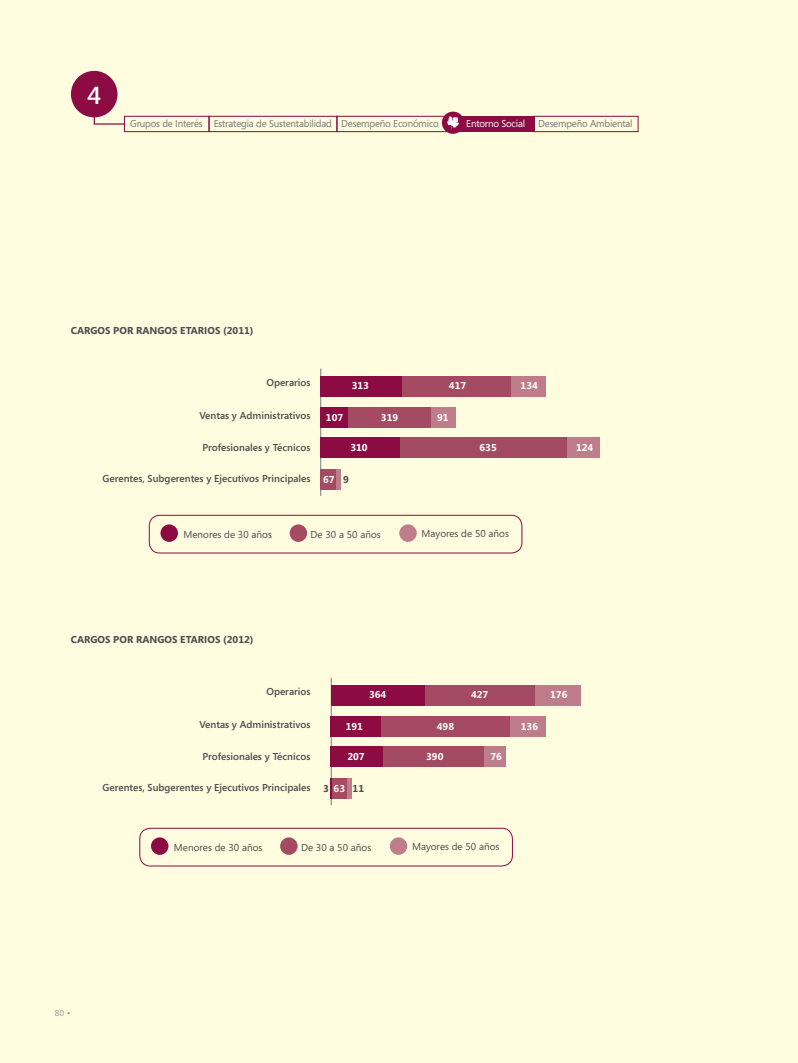
<style>
.page{position:relative;width:798px;height:1063px;background:#fff}
.page>*{position:absolute;margin:0;border:0;box-sizing:border-box;transform-origin:0 0}
.t1{font:600 24.62px "Segoe";color:#fff}
.t2{font:600 10px "Segoe";color:#4b4c4d}
.t3{font:10px "Segoe";color:#4b4c4d}
.t4{font:10px "Segoe";letter-spacing:-.02em;color:#76787b}
.t5{font:700 10px "Segoe";color:#4b4c4d}
.t6{font:700 10px "Segoe";color:#fff}
.t7{font:10px "Segoe";letter-spacing:-.02em;color:#fff}
.t8{font:8.75px "Segoe";color:#939598}
.s1{font-weight:700;color:#fff}
.s2{font-weight:700}
.s3{color:#4b4c4d}
</style>
<div class="page">
<div style="left:0;top:0;width:797px;height:1063px;background:#fffce0"></div>
<div style="left:71px;top:71px;width:46px;height:46px;background:#8c0b42;border-radius:50%"></div>
<hr style="left:320px;top:369px;width:1px;height:127px;background:#939598">
<div style="left:320px;top:469px;width:17px;height:21px;background:#a44a62"></div>
<hr style="left:336px;top:469px;width:4px;height:21px;background:#bf7c8a">
<div style="left:320px;top:438px;width:85px;height:20px;background:#8c0b42"></div>
<div style="left:400px;top:438px;width:169px;height:20px;background:#a44a62"></div>
<div style="left:567px;top:438px;width:33px;height:20px;background:#bf7c8a"></div>
<div style="left:320px;top:407px;width:32px;height:21px;background:#8c0b42"></div>
<div style="left:348px;top:407px;width:83px;height:21px;background:#a44a62"></div>
<div style="left:430px;top:407px;width:25px;height:21px;background:#bf7c8a"></div>
<div style="left:320px;top:376px;width:85px;height:21px;background:#8c0b42"></div>
<div style="left:402px;top:376px;width:110px;height:21px;background:#a44a62"></div>
<div style="left:511px;top:376px;width:35px;height:21px;background:#bf7c8a"></div>
<hr style="left:330px;top:678px;width:2px;height:127px;background:#939598">
<div style="left:330px;top:779px;width:17px;height:20px;background:#a44a62"></div>
<hr style="left:347px;top:779px;width:4px;height:20px;background:#bf7c8a">
<div style="left:330px;top:716px;width:85px;height:20px;background:#8c0b42"></div>
<div style="left:381px;top:716px;width:128px;height:20px;background:#a44a62"></div>
<div style="left:509px;top:716px;width:36px;height:20px;background:#bf7c8a"></div>
<div style="left:330px;top:747px;width:54px;height:20px;background:#8c0b42"></div>
<div style="left:383px;top:747px;width:102px;height:20px;background:#a44a62"></div>
<div style="left:484px;top:747px;width:22px;height:20px;background:#bf7c8a"></div>
<div style="left:330px;top:685px;width:97px;height:21px;background:#8c0b42"></div>
<div style="left:424px;top:685px;width:112px;height:21px;background:#a44a62"></div>
<div style="left:535px;top:685px;width:46px;height:21px;background:#bf7c8a"></div>
<div style="left:149px;top:515px;width:373px;height:38px;border:1px solid #8c0b42;border-radius:11px"></div>
<div style="left:399px;top:524px;width:17px;height:18px;background:#bf7c8a;border-radius:50%"></div>
<div style="left:289px;top:524px;width:18px;height:18px;background:#a44a62;border-radius:50%"></div>
<div style="left:160px;top:524px;width:18px;height:18px;background:#8c0b42;border-radius:50%"></div>
<hr style="left:330px;top:779px;width:2px;height:20px;background:#8c0b42">
<div style="left:139px;top:828px;width:373px;height:38px;border:1px solid #8c0b42;border-radius:11px"></div>
<div style="left:389px;top:837px;width:18px;height:18px;background:#bf7c8a;border-radius:50%"></div>
<div style="left:280px;top:837px;width:17px;height:18px;background:#a44a62;border-radius:50%"></div>
<div style="left:151px;top:837px;width:17px;height:18px;background:#8c0b42;border-radius:50%"></div>
<svg style="left:93px;top:111px;width:32px;height:14px"></svg>
<div style="left:209px;top:116px;width:128px;height:16px;border:1px solid #8c0b42"></div>
<div style="left:336px;top:116px;width:112px;height:16px;border:1px solid #8c0b42"></div>
<div style="left:533px;top:116px;width:105px;height:16px;border:1px solid #8c0b42"></div>
<div style="left:124px;top:116px;width:85px;height:16px;border:1px solid #8c0b42"></div>
<div style="left:456px;top:116px;width:78px;height:16px;background:#8c0b42"></div>
<div style="left:441px;top:112px;width:23px;height:22px;background:#8c0b42;border-radius:50%"></div>
<svg style="left:447px;top:116px;width:11px;height:13px"></svg>
<h1 class="t1" style="left:87px;top:81px;width:15px">4</h1>
<p class="t4" style="left:130px;top:118px;width:310px">Grupos de Interés Estrategia de Sustentabilidad Desempeño Económico</p>
<p class="t7" style="left:466px;top:118px;width:60px">Entorno Social</p>
<p class="t4" style="left:538px;top:118px;width:96px">Desempeño Ambiental</p>
<p class="t5" style="left:71px;top:324px;width:184px">CARGOS POR RANGOS ETARIOS (2011)</p>
<p class="t2" style="left:266px;top:377px;width:45px">Operarios</p>
<p class="t2" style="left:199px;top:410px;width:112px">Ventas y Administrativos</p>
<p class="t2" style="left:202px;top:441px;width:109px">Profesionales y Técnicos</p>
<p class="t2" style="left:102px;top:473px;width:248px">Gerentes, Subgerentes y Ejecutivos Principales <span class="s1">67</span> <span class="s2">9</span></p>
<p class="t6" style="left:351px;top:379px;width:19px">313</p>
<p class="t6" style="left:449px;top:379px;width:19px">417</p>
<p class="t6" style="left:520px;top:379px;width:19px">134</p>
<p class="t6" style="left:326px;top:412px;width:19px">107</p>
<p class="t6" style="left:381px;top:412px;width:19px">319</p>
<p class="t6" style="left:437px;top:412px;width:13px">91</p>
<p class="t6" style="left:350px;top:442px;width:19px">310</p>
<p class="t6" style="left:479px;top:442px;width:19px">635</p>
<p class="t6" style="left:575px;top:442px;width:19px">124</p>
<p class="t3" style="left:183px;top:529px;width:90px">Menores de 30 años</p>
<p class="t3" style="left:310px;top:528px;width:72px">De 30 a 50 años</p>
<p class="t3" style="left:421px;top:528px;width:89px">Mayores de 50 años</p>
<p class="t5" style="left:71px;top:634px;width:184px">CARGOS POR RANGOS ETARIOS (2012)</p>
<p class="t2" style="left:266px;top:686px;width:45px">Operarios</p>
<p class="t2" style="left:199px;top:719px;width:112px">Ventas y Administrativos</p>
<p class="t2" style="left:202px;top:751px;width:109px">Profesionales y Técnicos</p>
<p class="t2" style="left:102px;top:782px;width:209px">Gerentes, Subgerentes y Ejecutivos Principales</p>
<p class="t6" style="left:333px;top:783px;width:32px">63 <span class="s3">11</span></p>
<p class="t6" style="left:369px;top:689px;width:19px">364</p>
<p class="t6" style="left:471px;top:689px;width:19px">427</p>
<p class="t6" style="left:550px;top:689px;width:19px">176</p>
<p class="t6" style="left:345px;top:720px;width:19px">191</p>
<p class="t6" style="left:436px;top:720px;width:19px">498</p>
<p class="t6" style="left:520px;top:720px;width:19px">136</p>
<p class="t6" style="left:347px;top:751px;width:19px">207</p>
<p class="t6" style="left:426px;top:751px;width:19px">390</p>
<p class="t6" style="left:490px;top:751px;width:13px">76</p>
<p class="t5" style="left:323px;top:783px;width:7px">3</p>
<p class="t8" style="left:55px;top:1008px;width:17px">80 •</p>
<p class="t3" style="left:174px;top:842px;width:90px">Menores de 30 años</p>
<p class="t3" style="left:301px;top:841px;width:72px">De 30 a 50 años</p>
<p class="t3" style="left:412px;top:841px;width:89px">Mayores de 50 años</p>
</div>
